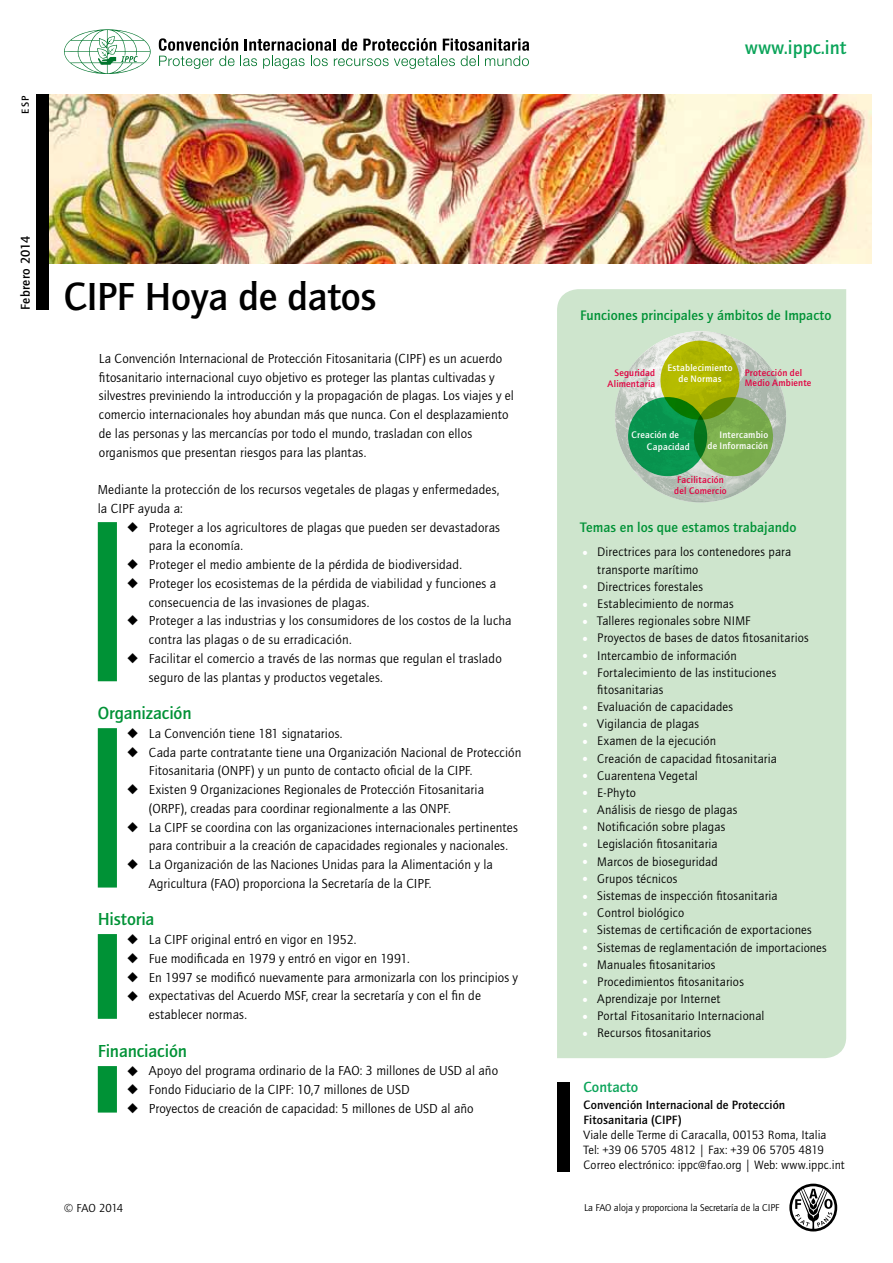
<style>
.page{position:relative;width:893px;height:1263px;background:#fff}
.page>*{position:absolute;margin:0;border:0;box-sizing:border-box;transform-origin:0 0}
.t1{font:500 40.5px "Quay Sans";letter-spacing:-.01em;color:#000}
.t2{font:500 19.5px "Quay Sans";color:#0aa459}
.t3{font:500 18px "Quay Sans";letter-spacing:-.01em;color:#009236}
.t4{font:500 15px "Quay Sans";color:#0aa459}
.t5{font:500 14.25px "Quay Sans";letter-spacing:.005em;color:#009236}
.t6{font:13.5px/18.8px "Quay Sans";letter-spacing:.005em;color:#000}
.t7{font:500 13.2px "Quay Sans";letter-spacing:.03em;color:#000}
.t8{font:12.9px/17.1px "Quay Sans";letter-spacing:.015em;color:#000}
.t9{font:12.45px/15px "Quay Sans";letter-spacing:.005em;color:#000}
.t10{font:500 12.45px/15px "Quay Sans";letter-spacing:.01em;color:#000}
.t11{font:12px "Quay Sans";letter-spacing:-.02em;color:#000}
.t12{font:500 10.5px "Quay Sans";color:#000}
.t13{font:10.2px "Quay Sans";letter-spacing:-.005em;color:#000}
.t14{font:500 9.75px/10.6px "Quay Sans";letter-spacing:.015em;color:#e20040}
.t15{font:500 9.75px/11.4px "Quay Sans";letter-spacing:.015em;color:#fff;text-align:center}
.s1{font-family:"European Pi One";font-size:10.5px}
.s2{font-weight:500;font-size:15px;color:#fff}
</style>
<div class="page">
<div style="left:98px;top:522px;width:19px;height:159px;background:#009236"></div>
<div style="left:98px;top:728px;width:19px;height:159px;background:#009236"></div>
<div style="left:98px;top:934px;width:19px;height:85px;background:#009236"></div>
<div style="left:98px;top:1066px;width:19px;height:46px;background:#009236"></div>
<img style="left:49px;top:95px;width:823px;height:169px">
<div style="left:557px;top:1082px;width:13px;height:90px;background:#000"></div>
<div style="left:36px;top:95px;width:13px;height:215px;background:#000"></div>
<svg style="left:789px;top:1183px;width:48px;height:48px"></svg>
<svg style="left:64px;top:29px;width:87px;height:45px"></svg>
<svg style="left:159px;top:38px;width:370px;height:31px"></svg>
<div style="left:557px;top:289px;width:289px;height:769px;background:#cee5cd"></div>
<img style="left:615px;top:331px;width:171px;height:171px;border-radius:86px">
<div style="left:628px;top:397px;width:79px;height:79px;background:#08944f;border-radius:50%"></div>
<svg style="left:694px;top:397px;width:79px;height:79px;background:#70a749"></svg>
<svg style="left:660px;top:341px;width:80px;height:79px;background:#99ad02"></svg>
<p class="t12" style="left:20px;top:114px;width:18px;rotate:-90deg">esp</p>
<p class="t7" style="left:18px;top:310px;width:76px;rotate:-90deg">Febrero 2014</p>
<h1 class="t1" style="left:64px;top:274px;width:314px">CIPF Hoya de datos</h1>
<p class="t6" style="left:99px;top:349px;width:417px">La Convención Internacional de Protección Fitosanitaria (CIPF) es un acuerdo fitosanitario internacional cuyo objetivo es proteger las plantas cultivadas y silvestres previniendo la introducción y la propagación de plagas. Los viajes y el comercio internacionales hoy abundan más que nunca. Con el desplazamiento de las personas y las mercancías por todo el mundo, trasladan con ellos organismos que presentan riesgos para las plantas.</p>
<p class="t6" style="left:98px;top:480px;width:403px">Mediante la protección de los recursos vegetales de plagas y enfermedades, la CIPF ayuda a:</p>
<p class="t6" style="left:128px;top:518px;width:374px"><span class="s1">+</span> Proteger a los agricultores de plagas que pueden ser devastadoras</p>
<p class="t6" style="left:149px;top:537px;width:96px">para la economía.</p>
<p class="t6" style="left:128px;top:555px;width:336px"><span class="s1">+</span> Proteger el medio ambiente de la pérdida de biodiversidad.</p>
<p class="t6" style="left:128px;top:574px;width:370px"><span class="s1">+</span> Proteger los ecosistemas de la pérdida de viabilidad y funciones a</p>
<p class="t6" style="left:149px;top:593px;width:222px">consecuencia de las invasiones de plagas.</p>
<p class="t6" style="left:128px;top:612px;width:386px"><span class="s1">+</span> Proteger a las industrias y los consumidores de los costos de la lucha</p>
<p class="t6" style="left:149px;top:630px;width:204px">contra las plagas o de su erradicación.</p>
<p class="t6" style="left:128px;top:649px;width:376px"><span class="s1">+</span> Facilitar el comercio a través de las normas que regulan el traslado</p>
<p class="t6" style="left:149px;top:668px;width:235px">seguro de las plantas y productos vegetales.</p>
<h3 class="t3" style="left:98px;top:703px;width:95px">Organización</h3>
<p class="t6" style="left:128px;top:724px;width:216px"><span class="s1">+</span> La Convención tiene 181 signatarios.</p>
<p class="t6" style="left:128px;top:743px;width:395px"><span class="s1">+</span> Cada parte contratante tiene una Organización Nacional de Protección</p>
<p class="t6" style="left:149px;top:762px;width:325px">Fitosanitaria (ONPF) y un punto de contacto oficial de la CIPF.</p>
<p class="t6" style="left:128px;top:780px;width:358px"><span class="s1">+</span> Existen 9 Organizaciones Regionales de Protección Fitosanitaria</p>
<p class="t6" style="left:149px;top:799px;width:304px">(ORPF), creadas para coordinar regionalmente a las ONPF.</p>
<p class="t6" style="left:128px;top:818px;width:392px"><span class="s1">+</span> La CIPF se coordina con las organizaciones internacionales pertinentes</p>
<p class="t6" style="left:149px;top:837px;width:361px">para contribuir a la creación de capacidades regionales y nacionales.</p>
<p class="t6" style="left:128px;top:855px;width:367px"><span class="s1">+</span> La Organización de las Naciones Unidas para la Alimentación y la</p>
<p class="t6" style="left:149px;top:874px;width:284px">Agricultura (FAO) proporciona la Secretaría de la CIPF.</p>
<h3 class="t3" style="left:98px;top:909px;width:58px">Historia</h3>
<p class="t6" style="left:128px;top:930px;width:230px"><span class="s1">+</span> La CIPF original entró en vigor en 1952.</p>
<p class="t6" style="left:128px;top:949px;width:284px"><span class="s1">+</span> Fue modificada en 1979 y entró en vigor en 1991.</p>
<p class="t6" style="left:128px;top:968px;width:392px"><span class="s1">+</span> En 1997 se modificó nuevamente para armonizarla con los principios y</p>
<p class="t6" style="left:128px;top:987px;width:355px"><span class="s1">+</span> expectativas del Acuerdo MSF, crear la secretaría y con el fin de</p>
<p class="t6" style="left:149px;top:1005px;width:100px">establecer normas.</p>
<h3 class="t3" style="left:98px;top:1040px;width:91px">Financiación</h3>
<p class="t6" style="left:128px;top:1062px;width:372px"><span class="s1">+</span> Apoyo del programa ordinario de la FAO: 3 millones de USD al año <span class="s1">+</span> Fondo Fiduciario de la CIPF: 10,7 millones de USD<br><span class="s1">+</span> Proyectos de creación de capacidad: 5 millones de USD al año</p>
<p class="t11" style="left:64px;top:1202px;width:61px">© FAO 2014</p>
<h2 class="t2" style="left:745px;top:36px;width:103px">www.ippc.int</h2>
<p class="t5" style="left:580px;top:307px;width:253px">Funciones principales y ámbitos de Impacto</p>
<p class="t14" style="left:608px;top:367px;width:49px;line-height:11.2px;text-align:right">Seguridad<br>Alimentaria</p>
<p class="t15" style="left:667px;top:362px;width:67px">Establecimiento de Normas</p>
<p class="t14" style="left:745px;top:367px;width:68px">Protección del<br>Medio Ambiente</p>
<p class="t15" style="left:647px;top:429px;width:44px;text-align:left;text-indent:-16px">Creación de<br>Capacidad</p>
<p class="t15" style="left:708px;top:430px;width:62px;line-height:10.6px;text-align:right">Intercambio de Información</p>
<p class="t14" style="left:674px;top:475px;width:54px">Facilitación del Comercio</p>
<p class="t5" style="left:580px;top:520px;width:218px">Temas en los que estamos trabajando</p>
<p class="t8" style="left:597px;top:544px;width:195px;text-indent:-17px"><span class="s2">•</span> Directrices para los contenedores para transporte marítimo</p>
<p class="t8" style="left:580px;top:578px;width:124px"><span class="s2">•</span> Directrices forestales</p>
<p class="t8" style="left:580px;top:595px;width:155px"><span class="s2">•</span> Establecimiento de normas</p>
<p class="t8" style="left:580px;top:613px;width:172px"><span class="s2">•</span> Talleres regionales sobre NIMF</p>
<p class="t8" style="left:580px;top:630px;width:230px"><span class="s2">•</span> Proyectos de bases de datos fitosanitarios</p>
<p class="t8" style="left:580px;top:647px;width:158px"><span class="s2">•</span> Intercambio de información</p>
<p class="t8" style="left:597px;top:664px;width:181px;text-indent:-17px"><span class="s2">•</span> Fortalecimiento de las instituciones fitosanitarias</p>
<p class="t8" style="left:580px;top:698px;width:154px"><span class="s2">•</span> Evaluación de capacidades</p>
<p class="t8" style="left:580px;top:716px;width:120px"><span class="s2">•</span> Vigilancia de plagas</p>
<p class="t8" style="left:580px;top:733px;width:137px"><span class="s2">•</span> Examen de la ejecución</p>
<p class="t8" style="left:580px;top:750px;width:198px"><span class="s2">•</span> Creación de capacidad fitosanitaria</p>
<p class="t8" style="left:580px;top:767px;width:119px"><span class="s2">•</span> Cuarentena Vegetal</p>
<p class="t8" style="left:580px;top:784px;width:57px"><span class="s2">•</span> E-Phyto</p>
<p class="t8" style="left:580px;top:801px;width:158px"><span class="s2">•</span> Análisis de riesgo de plagas</p>
<p class="t8" style="left:580px;top:819px;width:146px"><span class="s2">•</span> Notificación sobre plagas</p>
<p class="t8" style="left:580px;top:836px;width:139px"><span class="s2">•</span> Legislación fitosanitaria</p>
<p class="t8" style="left:580px;top:853px;width:139px"><span class="s2">•</span> Marcos de bioseguridad</p>
<p class="t8" style="left:580px;top:870px;width:99px"><span class="s2">•</span> Grupos técnicos</p>
<p class="t8" style="left:580px;top:887px;width:199px"><span class="s2">•</span> Sistemas de inspección fitosanitaria</p>
<p class="t8" style="left:580px;top:904px;width:105px"><span class="s2">•</span> Control biológico</p>
<p class="t8" style="left:580px;top:922px;width:233px"><span class="s2">•</span> Sistemas de certificación de exportaciones</p>
<p class="t8" style="left:580px;top:939px;width:248px"><span class="s2">•</span> Sistemas de reglamentación de importaciones</p>
<p class="t8" style="left:580px;top:956px;width:137px"><span class="s2">•</span> Manuales fitosanitarios</p>
<p class="t8" style="left:580px;top:973px;width:165px"><span class="s2">•</span> Procedimientos fitosanitarios</p>
<p class="t8" style="left:580px;top:990px;width:142px"><span class="s2">•</span> Aprendizaje por Internet</p>
<p class="t8" style="left:580px;top:1008px;width:186px"><span class="s2">•</span> Portal Fitosanitario Internacional</p>
<p class="t8" style="left:580px;top:1025px;width:132px"><span class="s2">•</span> Recursos fitosanitarios</p>
<p class="t4" style="left:583px;top:1079px;width:56px">Contacto</p>
<p class="t10" style="left:583px;top:1097px;width:203px">Convención Internacional de Protección<br>Fitosanitaria (CIPF)</p>
<p class="t9" style="left:583px;top:1128px;width:263px">Viale delle Terme di Caracalla, 00153 Roma, Italia<br>Tel: +39 06 5705 4812 | Fax: +39 06 5705 4819<br>Correo electrónico: ippc@fao.org | Web: www.ippc.int</p>
<p class="t13" style="left:584px;top:1202px;width:197px">La FAO aloja y proporciona la Secretaría de la CIPF</p>
</div>
